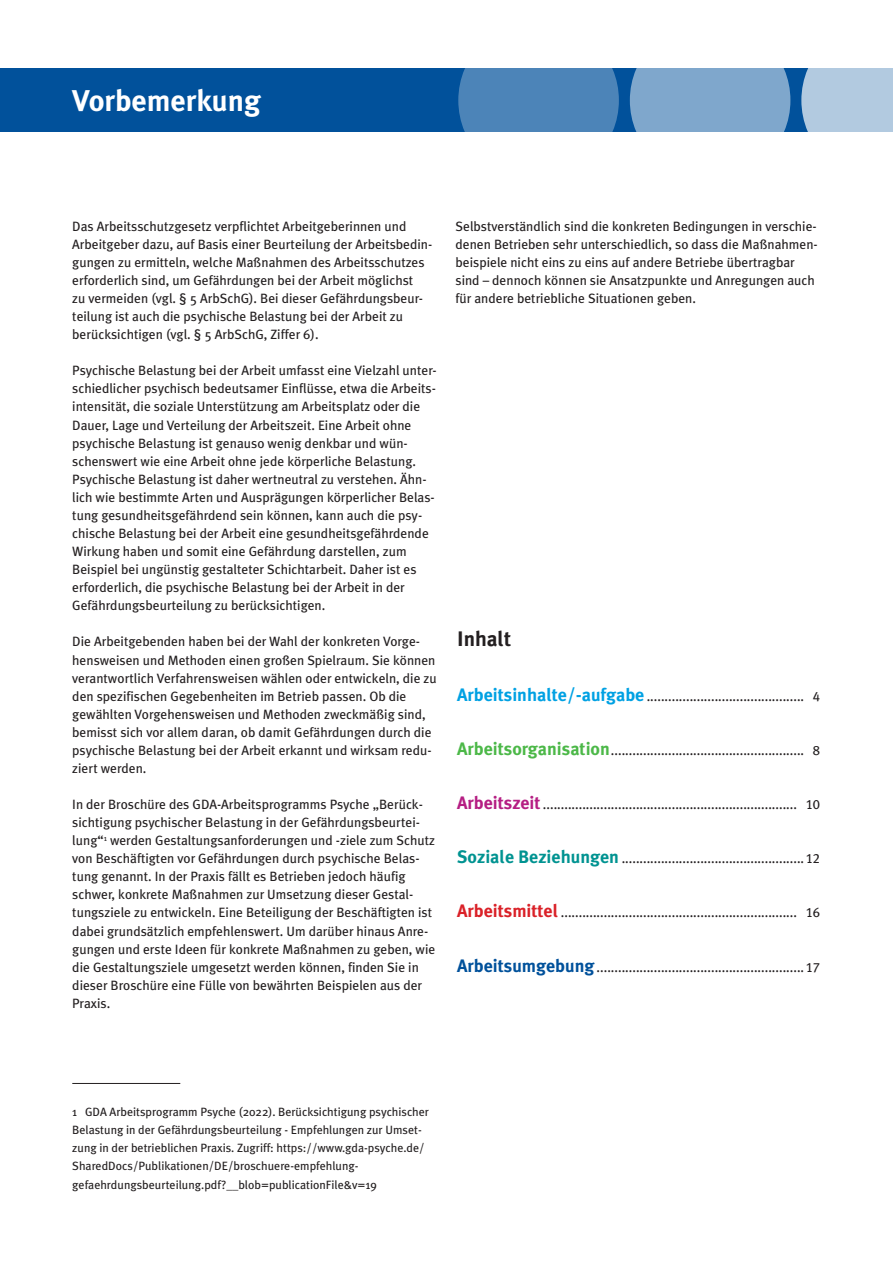
<style>
.page{position:relative;width:893px;height:1263px;background:#fff}
.page>*{position:absolute;margin:0;border:0;box-sizing:border-box;transform-origin:0 0}
.Ü_1{font:700 30px "Meta Plus";color:#fff}
.Fließtext{font:700 21px "Meta Plus";color:#231f20}
.Fließtext-2{font:13.5px/18.1px "Meta Plus";color:#231f20}
.Fließtext-3{font:13.5px "Meta Plus Book Caps";color:#231f20}
.Fließtext-4{font:12px/18px "Meta Plus";color:#231f20}
.s1{font-family:"Meta Plus";font-weight:700;font-size:18px;color:#00a1e3}
.s2{font-family:"Meta Plus";font-weight:700;font-size:18px;color:#4cb848}
.s3{font-family:"Meta Plus";font-weight:700;font-size:18px;color:#b51e83}
.s4{font-family:"Meta Plus";font-weight:700;font-size:18px;color:#009391}
.s5{font-family:"Meta Plus";font-weight:700;font-size:18px;color:#da2128}
.s6{font-family:"Meta Plus";font-weight:700;font-size:18px;color:#01519b}
</style>
<div class="page">
<div style="left:0;top:68px;width:893px;height:64px;background:#01519b"></div>
<svg style="left:458px;top:20px;width:161px;height:161px"></svg>
<svg style="left:630px;top:20px;width:160px;height:161px"></svg>
<div style="left:801px;top:68px;width:92px;height:64px;background:#b2cae0"></div>
<hr style="left:72px;top:1083px;width:108px;height:1px;background:#231f20">
<h1 class="Ü_1" style="left:72px;top:83px;width:190px">Vorbemerkung</h1>
<p class="Fließtext-2" style="left:72px;top:217px;width:362px">Das Arbeitsschutzgesetz verpflichtet Arbeitgeberinnen und Arbeitgeber dazu, auf Basis einer Beurteilung der Arbeitsbedin&shy;gungen zu ermitteln, welche Maßnahmen des Arbeitsschutzes erforderlich sind, um Gefährdungen bei der Arbeit möglichst<br>zu vermeiden (vgl. § 5 ArbSchG). Bei dieser Gefährdungsbeur&shy;teilung ist auch die psychische Belastung bei der Arbeit zu berücksichtigen (vgl. § 5 ArbSchG, Ziffer 6).</p>
<p class="Fließtext-2" style="left:72px;top:361px;width:366px">Psychische Belastung bei der Arbeit umfasst eine Vielzahl unter&shy;schiedlicher psychisch bedeutsamer Einflüsse, etwa die Arbeits&shy;intensität, die soziale Unterstützung am Arbeitsplatz oder die Dauer, Lage und Verteilung der Arbeitszeit. Eine Arbeit ohne psychische Belastung ist genauso wenig denkbar und wün&shy;schenswert wie eine Arbeit ohne jede körperliche Belastung.<br>Psychische Belastung ist daher wertneutral zu verstehen. Ähn&shy;lich wie bestimmte Arten und Ausprägungen körperlicher Belas&shy;tung gesundheitsgefährdend sein können, kann auch die psy&shy;chische Belastung bei der Arbeit eine gesundheitsgefährdende Wirkung haben und somit eine Gefährdung darstellen, zum Beispiel bei ungünstig gestalteter Schichtarbeit. Daher ist es erforderlich, die psychische Belastung bei der Arbeit in der Gefährdungsbeurteilung zu berücksichtigen.</p>
<p class="Fließtext-2" style="left:72px;top:633px;width:366px">Die Arbeitgebenden haben bei der Wahl der konkreten Vorge&shy;hensweisen und Methoden einen großen Spielraum. Sie können verantwortlich Verfahrensweisen wählen oder entwickeln, die zu den spezifischen Gegebenheiten im Betrieb passen. Ob die gewählten Vorgehensweisen und Methoden zweckmäßig sind, bemisst sich vor allem daran, ob damit Gefährdungen durch die psychische Belastung bei der Arbeit erkannt und wirksam redu&shy;ziert werden.</p>
<p class="Fließtext-2" style="left:72px;top:795px;width:365px">In der Broschüre des GDA-Arbeitsprogramms Psyche „Berück&shy;sichtigung psychischer Belastung in der Gefährdungsbeurtei&shy;lung“<sup>1</sup> werden Gestaltungsanforderungen und -ziele zum Schutz von Beschäftigten vor Gefährdungen durch psychische Belas&shy;tung genannt. In der Praxis fällt es Betrieben jedoch häufig schwer, konkrete Maßnahmen zur Umsetzung dieser Gestal&shy;tungsziele zu entwickeln. Eine Beteiligung der Beschäftigten ist dabei grundsätzlich empfehlenswert. Um darüber hinaus Anre&shy;gungen und erste Ideen für konkrete Maßnahmen zu geben, wie die Gestaltungsziele umgesetzt werden können, finden Sie in dieser Broschüre eine Fülle von bewährten Beispielen aus der Praxis.</p>
<p class="Fließtext-2" style="left:455px;top:217px;width:364px">Selbstverständlich sind die konkreten Bedingungen in verschie&shy;denen Betrieben sehr unterschiedlich, so dass die Maßnahmen&shy;beispiele nicht eins zu eins auf andere Betriebe übertragbar sind – dennoch können sie Ansatzpunkte und Anregungen auch für andere betriebliche Situationen geben.</p>
<p class="Fließtext" style="left:457px;top:627px;width:55px">Inhalt</p>
<p class="Fließtext-3" style="left:457px;top:688px;width:365px"><span class="s1">Arbeitsinhalte/-aufgabe</span> ............................................ 4</p>
<p class="Fließtext-3" style="left:457px;top:742px;width:365px"><span class="s2">Arbeitsorganisation</span>...................................................... 8</p>
<p class="Fließtext-3" style="left:457px;top:796px;width:365px"><span class="s3">Arbeitszeit</span> ....................................................................... 10</p>
<p class="Fließtext-3" style="left:457px;top:851px;width:365px"><span class="s4">Soziale Beziehungen</span> ...................................................12</p>
<p class="Fließtext-3" style="left:457px;top:905px;width:365px"><span class="s5">Arbeitsmittel</span> .................................................................. 16</p>
<p class="Fließtext-3" style="left:457px;top:959px;width:365px"><span class="s6">Arbeitsumgebung</span> ..........................................................17</p>
<p class="Fließtext-4" style="left:72px;top:1103px;width:358px">1 GDA Arbeitsprogramm Psyche (2022). Berücksichtigung psychischer Belastung in der Gefährdungsbeurteilung - Empfehlungen zur Umset&shy;zung in der betrieblichen Praxis. Zugriff: https://www.gda-psyche.de/ SharedDocs/Publikationen/DE/broschuere-empfehlung&shy;gefaehrdungsbeurteilung.pdf?__blob=publicationFile&amp;v=19</p>
</div>
